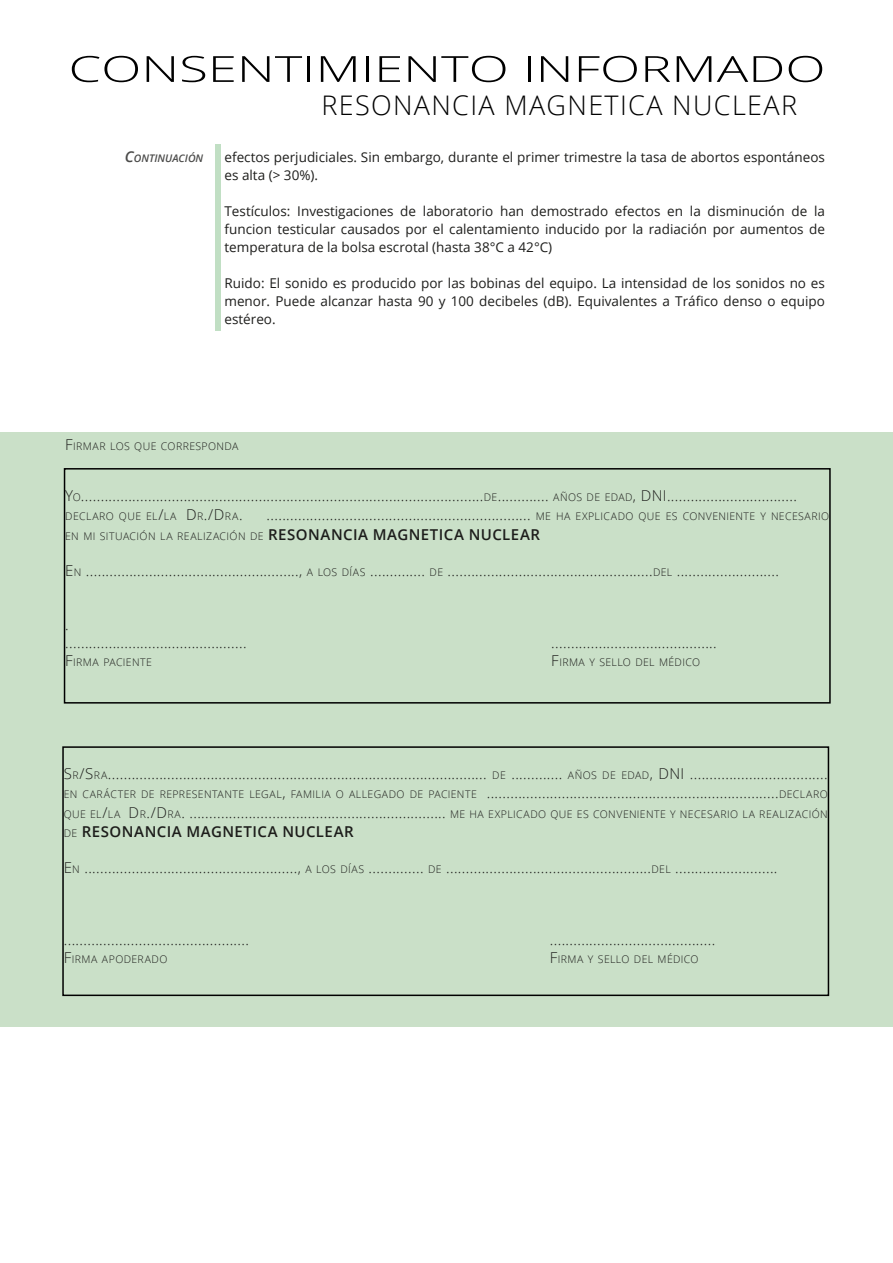
<style>
.page{position:relative;width:893px;height:1263px;background:#fff}
.page>*{position:absolute;margin:0;border:0;box-sizing:border-box;transform-origin:0 0}
.t1{font:300 36px "Open Sans";color:#000;scale:1.46 1}
.SUBTITULO{font:300 27px "Open Sans";letter-spacing:.05em;color:#000}
.Year-BOx{font:300 15px/19.5px "Open Sans";color:#1d1d1b;text-align:justify}
.texto{font:13.5px/18px "Open Sans";color:#1d1d1b;text-align:justify}
.Year-BOx-2{font:300 10.5px "Open Sans";letter-spacing:.04em;color:#1d1d1b}
.titulos_del_parrafo{font:italic 600 10.5px "Open Sans";color:#4b4b4a}
.s1{font-size:15px}
.s2{font-size:10.5px}
.s3{font-weight:600;font-size:15px}
.s4{font-weight:600}
</style>
<div class="page">
<div style="left:0;top:432px;width:893px;height:594px;background:#cae0c8"></div>
<div style="left:215px;top:144px;width:5px;height:187px;background:#c1dfc4"></div>
<div style="left:64px;top:468px;width:767px;height:236px;border:2px solid #000"></div>
<div style="left:62px;top:746px;width:767px;height:250px;border:2px solid #000"></div>
<h1 class="t1" style="left:68px;top:44px;width:520px">CONSENTIMIENTO INFORMADO</h1>
<p class="SUBTITULO" style="left:321px;top:87px;width:477px">RESONANCIA MAGNETICA NUCLEAR</p>
<p class="titulos_del_parrafo" style="left:125px;top:151px;width:80px"><span class="s1">C</span>ONTINUACIÓN</p>
<p class="texto" style="left:225px;top:148px;width:602px">efectos perjudiciales. Sin embargo, durante el primer trimestre la tasa de abortos espontáneos es alta (&gt; 30%).</p>
<p class="texto" style="left:225px;top:202px;width:602px">Testículos: Investigaciones de laboratorio han demostrado efectos en la disminución de la funcion testicular causados por el calentamiento inducido por la radiación por aumentos de temperatura de la bolsa escrotal (hasta 38°C a 42°C)</p>
<p class="texto" style="left:225px;top:274px;width:602px">Ruido: El sonido es producido por las bobinas del equipo. La intensidad de los sonidos no es menor. Puede alcanzar hasta 90 y 100 decibeles (dB). Equivalentes a Tráfico denso o equipo estéreo.</p>
<p class="Year-BOx-2" style="left:65px;top:438px;width:175px"><span class="s1">F</span>IRMAR LOS QUE CORRESPONDA</p>
<p class="Year-BOx" style="left:65px;top:485px;width:733px">Y<span class="s2">O</span>......................................................................................................<span class="s2">DE</span>............. <span class="s2">AÑOS DE EDAD</span>, DNI.................................</p>
<p class="Year-BOx-2" style="left:65px;top:509px;width:179px">DECLARO QUE EL<span class="s1">/</span>LA <span class="s1">D</span> R<span class="s1">./D</span> RA<span class="s1">.</span></p>
<p class="Year-BOx" style="left:267px;top:504px;width:564px">................................................................... <span class="s2">ME HA EXPLICADO QUE ES CONVENIENTE Y NECESARIO</span></p>
<p class="Year-BOx-2" style="left:65px;top:528px;width:476px">EN MI SITUACIÓN LA REALIZACIÓN DE <span class="s3">RESONANCIA MAGNETICA NUCLEAR</span></p>
<p class="Year-BOx" style="left:65px;top:560px;width:715px">E<span class="s2">N</span> ......................................................, <span class="s2">A LOS DÍAS</span> .............. <span class="s2">DE</span> ....................................................<span class="s2">DEL</span> ..........................</p>
<p class="Year-BOx" style="left:65px;top:614px;width:5px">.</p>
<p class="Year-BOx" style="left:65px;top:632px;width:183px">..............................................</p>
<p class="Year-BOx" style="left:551px;top:632px;width:167px">..........................................</p>
<p class="Year-BOx-2" style="left:65px;top:654px;width:88px"><span class="s1">F</span>IRMA PACIENTE</p>
<p class="Year-BOx-2" style="left:551px;top:654px;width:150px"><span class="s1">F</span>IRMA Y SELLO DEL MÉDICO</p>
<p class="Year-BOx" style="left:64px;top:763px;width:604px">S<span class="s2">R</span>/S<span class="s2">RA</span>................................................................................................ <span class="s2">DE</span> ............. <span class="s2">AÑOS DE EDAD</span>, DNI</p>
<p class="Year-BOx" style="left:64px;top:763px;width:765px;text-indent:626px">...................................<br><span class="s2">EN CARÁCTER DE REPRESENTANTE LEGAL</span>, <span class="s2">FAMILIA O ALLEGADO DE PACIENTE</span> ..........................................................................<span class="s2">DECLARO QUE EL</span>/<span class="s2">LA</span> D <span class="s2">R</span>./D <span class="s2">RA</span>. ................................................................. <span class="s2">ME HA EXPLICADO QUE ES CONVENIENTE Y NECESARIO LA REALIZACIÓN DE</span> <span class="s4">RESONANCIA MAGNETICA NUCLEAR</span></p>
<p class="Year-BOx" style="left:64px;top:858px;width:715px">E<span class="s2">N</span> ......................................................, <span class="s2">A LOS DÍAS</span> .............. <span class="s2">DE</span> ....................................................<span class="s2">DEL</span> ..........................</p>
<p class="Year-BOx" style="left:64px;top:930px;width:187px">...............................................</p>
<p class="Year-BOx" style="left:550px;top:930px;width:167px">..........................................</p>
<p class="Year-BOx-2" style="left:64px;top:952px;width:105px"><span class="s1">F</span>IRMA APODERADO</p>
<p class="Year-BOx-2" style="left:550px;top:952px;width:150px"><span class="s1">F</span>IRMA Y SELLO DEL MÉDICO</p>
</div>
